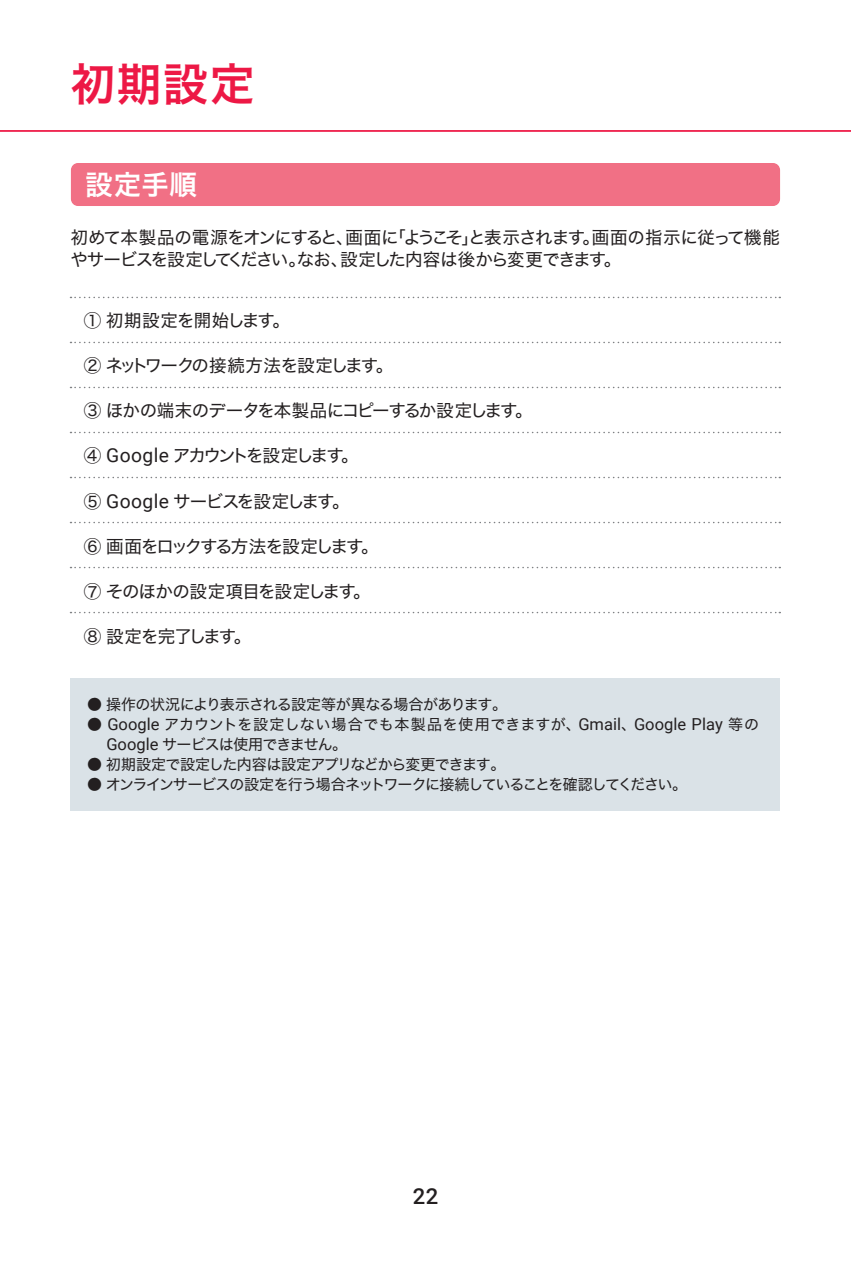
<style>
.page{position:relative;width:851px;height:1276px;background:#fff}
.page>*{position:absolute;margin:0;border:0;box-sizing:border-box;transform-origin:0 0}
.t1{font:45px "Hira Kaku Std W6";color:#ed1845}
.t2{font:27.5px "Hira Kaku Std W6";color:#fff}
.t3{font:500 22px "Roboto";color:#231f20}
.t4{font:17.5px/22.5px "Hira Kaku Std W4";letter-spacing:-.065em;color:#231f20}
.t5{font:17.5px "Hira Kaku Std W4";letter-spacing:-.13em;color:#231f20}
.t6{font:17.5px "Hira Kaku Std W4";letter-spacing:-.085em;color:#231f20}
.t7{font:17.5px "Hira Kaku Std W4";letter-spacing:-.105em;color:#231f20}
.t8{font:17.5px "Hira Kaku Std W4";letter-spacing:-.045em;color:#231f20}
.t9{font:15px/20px "Hira Kaku Std W4";letter-spacing:.01em;color:#231f20}
.t10{font:15px "Hira Kaku Std W4";letter-spacing:-.05em;color:#231f20}
.t11{font:15px "Hira Kaku Std W4";letter-spacing:-.075em;color:#231f20}
.s1{font-family:"Roboto";font-size:19.25px}
.s2{font-family:"Roboto";font-size:16.5px}
</style>
<div class="page">
<div style="left:71px;top:163px;width:709px;height:43px;background:#f17085;border-radius:7px"></div>
<svg style="left:70px;top:297px;width:710px;height:1px"></svg>
<svg style="left:70px;top:342px;width:710px;height:1px"></svg>
<svg style="left:70px;top:387px;width:710px;height:1px"></svg>
<svg style="left:70px;top:432px;width:710px;height:1px"></svg>
<svg style="left:70px;top:477px;width:710px;height:1px"></svg>
<svg style="left:70px;top:522px;width:710px;height:1px"></svg>
<svg style="left:70px;top:567px;width:710px;height:1px"></svg>
<svg style="left:70px;top:612px;width:710px;height:1px"></svg>
<hr style="left:0;top:130px;width:850px;height:2px;background:#ed1845">
<div style="left:71px;top:677px;width:709px;height:133px;background:#dae2e7"></div>
<h1 class="t1" style="left:71px;top:50px;width:185px">初期設定</h1>
<h2 class="t2" style="left:85px;top:164px;width:113px">設定手順</h2>
<p class="t4" style="left:70px;top:226px;width:711px">初めて本製品の電源をオンにすると、画面に「ようこそ」と表示されます。画面の指示に従って機能やサービスを設定してください。なお、設定した内容は後から変更できます。</p>
<p class="t8" style="left:84px;top:308px;width:207px">① 初期設定を開始します。</p>
<p class="t4" style="left:84px;top:354px;width:311px">② ネットワークの接続方法を設定します。</p>
<p class="t4" style="left:84px;top:399px;width:450px">③ ほかの端末のデータを本製品にコピーするか設定します。</p>
<p class="t5" style="left:84px;top:443px;width:276px">④ <span class="s1">Google</span> アカウントを設定します。</p>
<p class="t6" style="left:84px;top:488px;width:267px">⑤ <span class="s1">Google</span> サービスを設定します。</p>
<p class="t7" style="left:84px;top:533px;width:296px">⑥ 画面をロックする方法を設定します。</p>
<p class="t4" style="left:84px;top:579px;width:288px">⑦ そのほかの設定項目を設定します。</p>
<p class="t4" style="left:84px;top:624px;width:169px">⑧ 設定を完了します。</p>
<p class="t10" style="left:87px;top:693px;width:421px">● 操作の状況により表示される設定等が異なる場合があります。</p>
<p class="t9" style="left:106px;top:714px;width:654px;text-indent:-19px">● <span class="s2">Google</span> アカウントを設定しない場合でも本製品を使用できますが、<span class="s2">Gmail</span>、<span class="s2">Google Play</span> 等の<br><span class="s2">Google</span> サービスは使用できません。</p>
<p class="t10" style="left:87px;top:753px;width:420px">● 初期設定で設定した内容は設定アプリなどから変更できます。</p>
<p class="t11" style="left:87px;top:773px;width:601px">● オンラインサービスの設定を行う場合ネットワークに接続していることを確認してください。</p>
<p class="t3" style="left:412px;top:1181px;width:27px">22</p>
</div>
